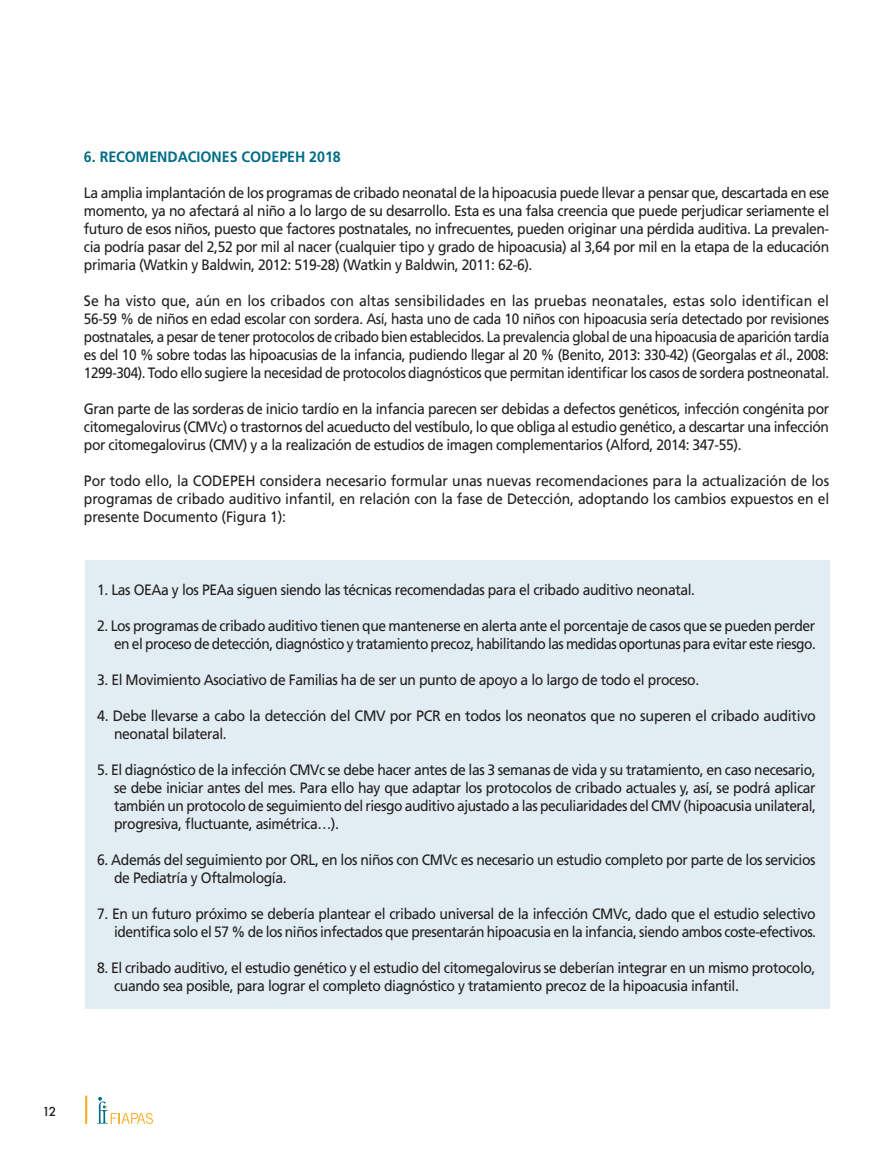
<style>
.page{position:relative;width:893px;height:1149px;background:#fff}
.page>*{position:absolute;margin:0;border:0;box-sizing:border-box;transform-origin:0 0}
.t1{font:15px/18px "Frutiger LT Std";letter-spacing:-.03em;color:#231f20;text-align:justify;scale:.93 1}
.t2{font:15px/18px "Frutiger LT Std";letter-spacing:-.03em;color:#231f20;text-align:justify;scale:.94 1}
.t3{font:15px/18px "Frutiger LT Std";letter-spacing:-.03em;color:#231f20;scale:.95 1}
.t4{font:700 15px "Frutiger LT Std";letter-spacing:-.005em;color:#006c85;scale:.95 1}
.t5{font:500 12px "Futura";color:#231f20}
.s1{font-style:italic}
</style>
<div class="page">
<svg style="left:98px;top:1096px;width:55px;height:27px"></svg>
<hr style="left:85px;top:1095px;width:2px;height:28px;background:#fbb131">
<div style="left:85px;top:559px;width:744px;height:449px;background:#e1edf2"></div>
<p class="t4" style="left:84px;top:148px;width:272px">6. RECOMENDACIONES CODEPEH 2018</p>
<p class="t1" style="left:84px;top:184px;width:803px">La amplia implantación de los programas de cribado neonatal de la hipoacusia puede llevar a pensar que, descartada en ese momento, ya no afectará al niño a lo largo de su desarrollo. Esta es una falsa creencia que puede perjudicar seriamente el futuro de esos niños, puesto que factores postnatales, no infrecuentes, pueden originar una pérdida auditiva. La prevalen&shy;cia podría pasar del 2,52 por mil al nacer (cualquier tipo y grado de hipoacusia) al 3,64 por mil en la etapa de la educación primaria (Watkin y Baldwin, 2012: 519-28) (Watkin y Baldwin, 2011: 62-6).</p>
<p class="t2" style="left:84px;top:292px;width:794px">Se ha visto que, aún en los cribados con altas sensibilidades en las pruebas neonatales, estas solo identifican el 56-59 % de niños en edad escolar con sordera. Así, hasta uno de cada 10 niños con hipoacusia sería detectado por revisiones postnatales, a pesar de tener protocolos de cribado bien establecidos. La prevalencia global de una hipoacusia de aparición tardía es del 10 % sobre todas las hipoacusias de la infancia, pudiendo llegar al 20 % (Benito, 2013: 330-42) (Georgalas <span class="s1">et á</span>l., 2008:<br>1299-304). Todo ello sugiere la necesidad de protocolos diagnósticos que permitan identificar los casos de sordera postneonatal.</p>
<p class="t1" style="left:84px;top:400px;width:803px">Gran parte de las sorderas de inicio tardío en la infancia parecen ser debidas a defectos genéticos, infección congénita por citomegalovirus (CMVc) o trastornos del acueducto del vestíbulo, lo que obliga al estudio genético, a descartar una infección por citomegalovirus (CMV) y a la realización de estudios de imagen complementarios (Alford, 2014: 347-55).</p>
<p class="t2" style="left:84px;top:472px;width:794px">Por todo ello, la CODEPEH considera necesario formular unas nuevas recomendaciones para la actualización de los programas de cribado auditivo infantil, en relación con la fase de Detección, adoptando los cambios expuestos en el presente Documento (Figura 1):</p>
<p class="t1" style="left:97px;top:580px;width:644px">1. Las OEAa y los PEAa siguen siendo las técnicas recomendadas para el cribado auditivo neonatal.</p>
<p class="t1" style="left:97px;top:616px;width:774px;text-align:right">2. Los programas de cribado auditivo tienen que mantenerse en alerta ante el porcentaje de casos que se pueden perder en el proceso de detección, diagnóstico y tratamiento precoz, habilitando las medidas oportunas para evitar este riesgo.</p>
<p class="t1" style="left:97px;top:670px;width:649px">3. El Movimiento Asociativo de Familias ha de ser un punto de apoyo a lo largo de todo el proceso.</p>
<p class="t3" style="left:114px;top:706px;width:740px;text-indent:-17px">4. Debe llevarse a cabo la detección del CMV por PCR en todos los neonatos que no superen el cribado auditivo neonatal bilateral.</p>
<p class="t1" style="left:114px;top:760px;width:756px;text-indent:-17px">5. El diagnóstico de la infección CMVc se debe hacer antes de las 3 semanas de vida y su tratamiento, en caso necesario, se debe iniciar antes del mes. Para ello hay que adaptar los protocolos de cribado actuales y, así, se podrá aplicar también un protocolo de seguimiento del riesgo auditivo ajustado a las peculiaridades del CMV (hipoacusia unilateral, progresiva, fluctuante, asimétrica…).</p>
<p class="t1" style="left:114px;top:850px;width:756px;text-indent:-17px">6. Además del seguimiento por ORL, en los niños con CMVc es necesario un estudio completo por parte de los servicios de Pediatría y Oftalmología.</p>
<p class="t1" style="left:97px;top:904px;width:775px;text-align:right">7. En un futuro próximo se debería plantear el cribado universal de la infección CMVc, dado que el estudio selectivo identifica solo el 57 % de los niños infectados que presentarán hipoacusia en la infancia, siendo ambos coste-efectivos.</p>
<p class="t1" style="left:114px;top:958px;width:756px;text-indent:-17px">8. El cribado auditivo, el estudio genético y el estudio del citomegalovirus se deberían integrar en un mismo protocolo, cuando sea posible, para lograr el completo diagnóstico y tratamiento precoz de la hipoacusia infantil.</p>
<p class="t5" style="left:43px;top:1103px;width:15px">12</p>
</div>
